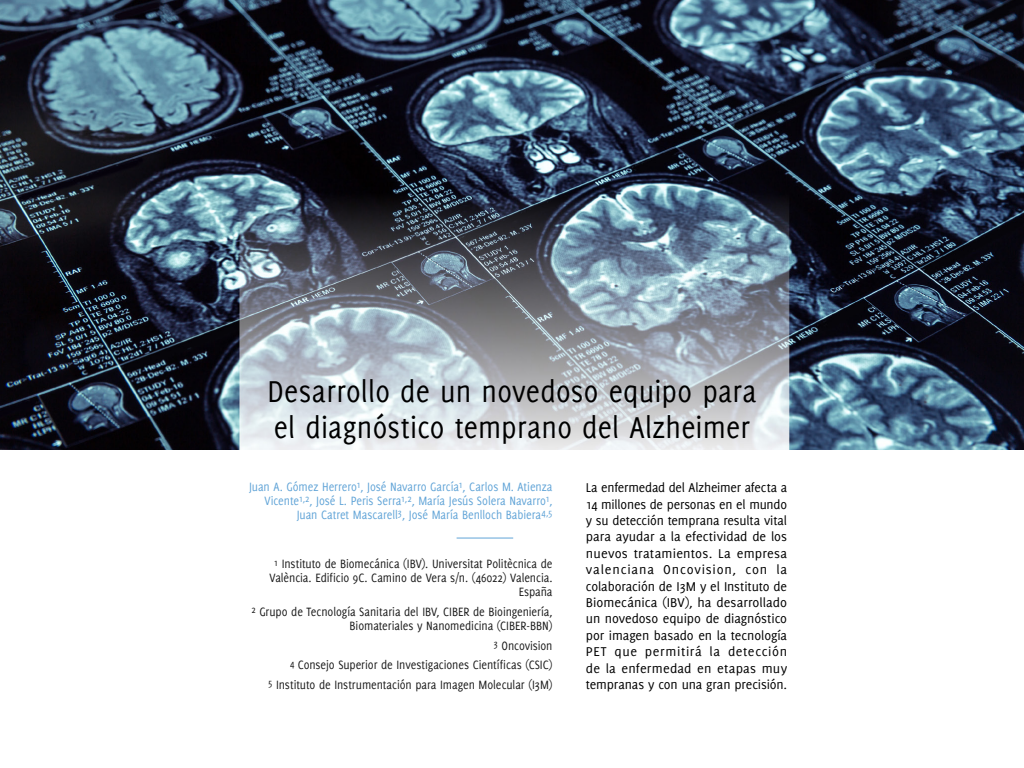
<style>
.page{position:relative;width:1024px;height:768px;background:#fff}
.page>*{position:absolute;margin:0;border:0;box-sizing:border-box;transform-origin:0 0}
.t1{font:33px/36px "Delicious";letter-spacing:.01em;color:#000;scale:.91 1}
.t2{font:14px/16.4px "Delicious";color:#000;text-align:justify}
.t3{font:13.2px/14px "Delicious";letter-spacing:-.005em;color:#1a1a1a;text-align:right;scale:.91 1}
.t4{font:13.2px/14px "Delicious";letter-spacing:-.005em;color:#61a4d7;text-align:right;scale:.91 1}
</style>
<div class="page">
<img style="left:0;top:0;width:1024px;height:449px">
<hr style="left:457px;top:538px;width:56px;height:1px;background:#61a4d7">
<h1 class="t1" style="left:267px;top:373px;width:539px">Desarrollo de un novedoso equipo para el diagnóstico temprano del Alzheimer</h1>
<p class="t4" style="left:249px;top:479px;width:335px">Juan A. Gómez Herrero<sup>1</sup>, José Navarro García<sup>1</sup>, Carlos M. Atienza<br>Vicente<sup>1,2</sup>, José L. Peris Serra<sup>1,2</sup>, María Jesús Solera Navarro<sup>1</sup>,<br>Juan Catret Mascarell<sup>3</sup>, José María Benlloch Babiera<sup>4,5</sup></p>
<p class="t3" style="left:269px;top:557px;width:313px"><sup>1</sup> Instituto de Biomecánica (IBV). Universitat Politècnica de<br>València. Edificio 9C. Camino de Vera s/n. (46022) Valencia.<br>España</p>
<p class="t3" style="left:251px;top:604px;width:332px"><sup>2</sup> Grupo de Tecnología Sanitaria del IBV, CIBER de Bioingeniería,<br>Biomateriales y Nanomedicina (CIBER-BBN)</p>
<p class="t3" style="left:268px;top:635px;width:314px;line-height:19.7px"><sup>3</sup> Oncovision<br><sup>4</sup> Consejo Superior de Investigaciones Científicas (CSIC)<br><sup>5</sup> Instituto de Instrumentación para Imagen Molecular (I3M)</p>
<p class="t2" style="left:586px;top:479px;width:203px">La enfermedad del Alzheimer afecta a 14 millones de personas en el mundo y su detección temprana resulta vital para ayudar a la efectividad de los nuevos tratamientos. La empresa valenciana Oncovision, con la colaboración de I3M y el Instituto de Biomecánica (IBV), ha desarrollado un novedoso equipo de diagnóstico por imagen basado en la tecnología PET que permitirá la detección de la enfermedad en etapas muy tempranas y con una gran precisión.</p>
</div>
